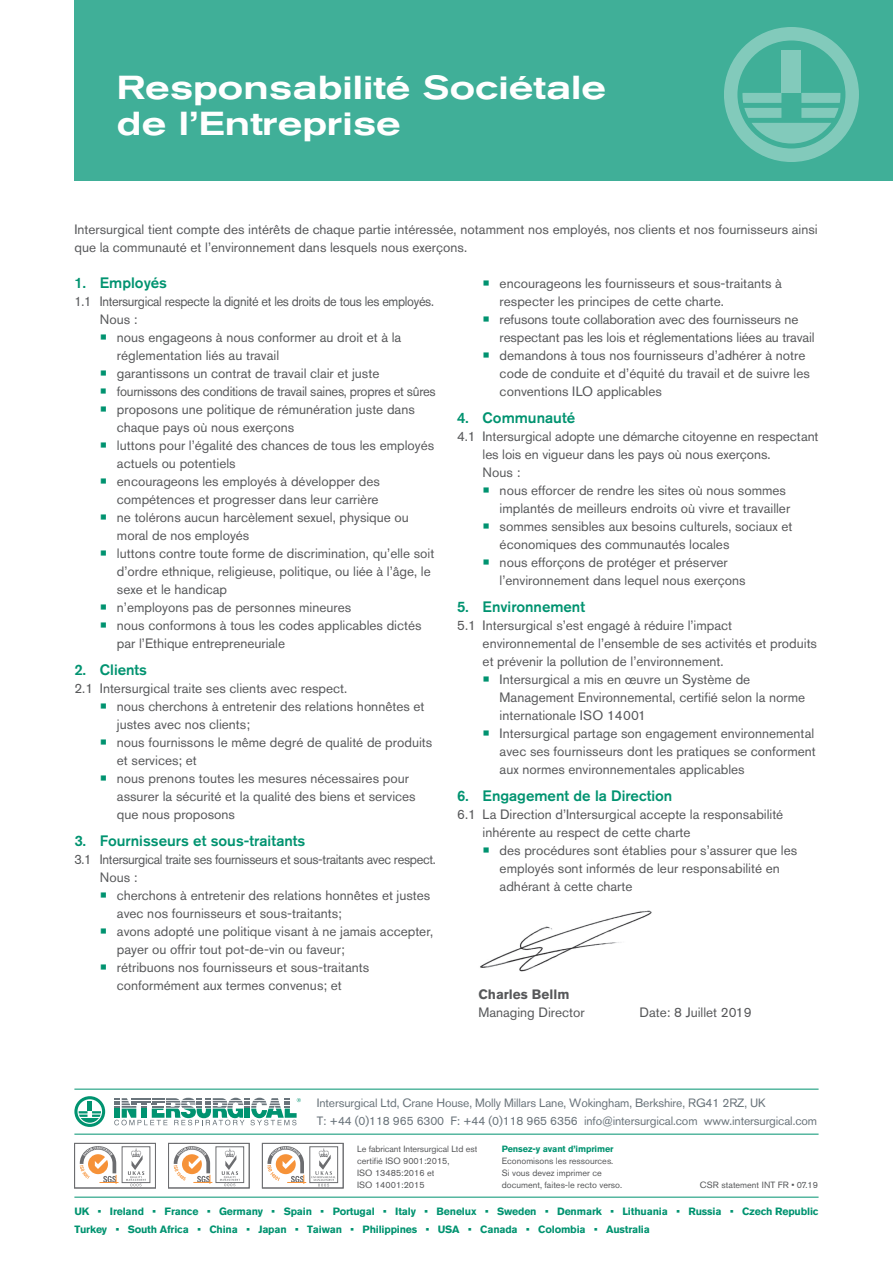
<style>
.page{position:relative;width:893px;height:1263px;background:#fff}
.page>*{position:absolute;margin:0;border:0;box-sizing:border-box;transform-origin:0 0}
.cover_heading{font:500 expanded 33px/36px "Akzidenz Grotesk Pro";color:#fff}
.sub_heading_critical{font:500 15px "Akzidenz Grotesk Pro";color:#009370}
.body_text{font:13.5px/18px "Akzidenz Grotesk Pro";color:#57585a}
.body_text-2{font:13.5px "Akzidenz Grotesk Pro";letter-spacing:-.025em;color:#57585a;scale:.95 1}
.body_text-3{font:13.5px "Akzidenz Grotesk Pro";letter-spacing:-.025em;color:#57585a;scale:.94 1}
.body_text-4{font:13.5px "Akzidenz Grotesk Pro";letter-spacing:-.02em;color:#57585a;scale:.96 1}
.t1{font:12px/18px "Akzidenz Grotesk Pro";letter-spacing:-.01em;color:#6a747b}
.t2{font:700 10.5px/18px "Akzidenz Grotesk Pro";letter-spacing:-.015em;color:#009370}
.t3{font:9px/12px "Akzidenz Grotesk Pro";color:#57585a}
.t4{font:700 9px "Akzidenz Grotesk Pro";letter-spacing:-.015em;color:#009370}
.s1{font-size:22.5px;color:#009370}
.s2{font-weight:700}
</style>
<div class="page">
<svg style="left:74px;top:1096px;width:31px;height:31px"></svg>
<svg style="left:114px;top:1098px;width:187px;height:27px"></svg>
<hr style="left:74px;top:1197px;width:745px;height:1px;background:#009370">
<hr style="left:74px;top:1134px;width:745px;height:1px;background:#009370">
<hr style="left:74px;top:1089px;width:745px;height:1px;background:#009370">
<div style="left:74px;top:0;width:819px;height:180px;background:#40af98"></div>
<svg style="left:724px;top:27px;width:135px;height:135px"></svg>
<img style="left:480px;top:910px;width:172px;height:62px">
<svg style="left:267px;top:1146px;width:72px;height:40px"></svg>
<div style="left:262px;top:1143px;width:81px;height:45px;border:1px solid #6c6d70"></div>
<svg style="left:79px;top:1146px;width:72px;height:40px"></svg>
<div style="left:74px;top:1143px;width:82px;height:45px;border:1px solid #6c6d70"></div>
<svg style="left:173px;top:1146px;width:72px;height:40px"></svg>
<div style="left:168px;top:1143px;width:81px;height:45px;border:1px solid #6c6d70"></div>
<p class="cover_heading" style="left:117px;top:69px;width:491px">Responsabilité Sociétale de l’Entreprise</p>
<p class="body_text" style="left:74px;top:220px;width:745px">Intersurgical tient compte des intérêts de chaque partie intéressée, notamment nos employés, nos clients et nos fournisseurs ainsi que la communauté et l’environnement dans lesquels nous exerçons.</p>
<p class="sub_heading_critical" style="left:74px;top:273px;width:94px">1. Employés</p>
<p class="body_text-3" style="left:74px;top:293px;width:384px">1.1 Intersurgical respecte la dignité et les droits de tous les employés.</p>
<p class="body_text" style="left:100px;top:310px;width:39px">Nous :</p>
<p class="body_text" style="left:117px;top:328px;width:286px;text-indent:-17px"><span class="s1">•</span> nous engageons à nous conformer au droit et à la réglementation liés au travail</p>
<p class="body_text" style="left:100px;top:364px;width:281px"><span class="s1">•</span> garantissons un contrat de travail clair et juste</p>
<p class="body_text-4" style="left:100px;top:383px;width:351px"><span class="s1">•</span> fournissons des conditions de travail saines, propres et sûres</p>
<p class="body_text" style="left:117px;top:400px;width:299px;text-indent:-17px"><span class="s1">•</span> proposons une politique de rémunération juste dans chaque pays où nous exerçons</p>
<p class="body_text" style="left:117px;top:436px;width:319px;text-indent:-17px"><span class="s1">•</span> luttons pour l’égalité des chances de tous les employés actuels ou potentiels</p>
<p class="body_text" style="left:100px;top:472px;width:281px;text-align:right"><span class="s1">•</span> encourageons les employés à développer des compétences et progresser dans leur carrière</p>
<p class="body_text" style="left:117px;top:508px;width:293px;text-indent:-17px"><span class="s1">•</span> ne tolérons aucun harcèlement sexuel, physique ou moral de nos employés</p>
<p class="body_text" style="left:117px;top:544px;width:319px;text-indent:-17px"><span class="s1">•</span> luttons contre toute forme de discrimination, qu’elle soit d’ordre ethnique, religieuse, politique, ou liée à l’âge, le sexe et le handicap</p>
<p class="body_text" style="left:100px;top:598px;width:253px"><span class="s1">•</span> n’employons pas de personnes mineures</p>
<p class="body_text" style="left:117px;top:616px;width:306px;text-indent:-17px"><span class="s1">•</span> nous conformons à tous les codes applicables dictés par l’Ethique entrepreneuriale</p>
<p class="sub_heading_critical" style="left:74px;top:660px;width:74px">2. Clients</p>
<p class="body_text" style="left:74px;top:679px;width:274px">2.1 Intersurgical traite ses clients avec respect.</p>
<p class="body_text" style="left:117px;top:697px;width:309px;text-indent:-17px"><span class="s1">•</span> nous cherchons à entretenir des relations honnêtes et justes avec nos clients;</p>
<p class="body_text" style="left:117px;top:733px;width:317px;text-indent:-17px"><span class="s1">•</span> nous fournissons le même degré de qualité de produits et services; et</p>
<p class="body_text" style="left:117px;top:769px;width:300px;text-indent:-17px"><span class="s1">•</span> nous prenons toutes les mesures nécessaires pour assurer la sécurité et la qualité des biens et services que nous proposons</p>
<p class="sub_heading_critical" style="left:74px;top:831px;width:232px">3. Fournisseurs et sous-traitants</p>
<p class="body_text-2" style="left:74px;top:851px;width:382px">3.1 Intersurgical traite ses fournisseurs et sous-traitants avec respect.</p>
<p class="body_text" style="left:100px;top:868px;width:39px">Nous :</p>
<p class="body_text" style="left:117px;top:886px;width:315px;text-indent:-17px"><span class="s1">•</span> cherchons à entretenir des relations honnêtes et justes avec nos fournisseurs et sous-traitants;</p>
<p class="body_text" style="left:117px;top:922px;width:318px;text-indent:-17px"><span class="s1">•</span> avons adopté une politique visant à ne jamais accepter, payer ou offrir tout pot-de-vin ou faveur;</p>
<p class="body_text" style="left:117px;top:958px;width:254px;text-indent:-17px"><span class="s1">•</span> rétribuons nos fournisseurs et sous-traitants conformément aux termes convenus; et</p>
<p class="body_text" style="left:500px;top:274px;width:284px;text-indent:-17px"><span class="s1">•</span> encourageons les fournisseurs et sous-traitants à respecter les principes de cette charte.</p>
<p class="body_text" style="left:500px;top:310px;width:317px;text-indent:-17px"><span class="s1">•</span> refusons toute collaboration avec des fournisseurs ne respectant pas les lois et réglementations liées au travail</p>
<p class="body_text" style="left:500px;top:346px;width:312px;text-indent:-17px"><span class="s1">•</span> demandons à tous nos fournisseurs d’adhérer à notre code de conduite et d’équité du travail et de suivre les conventions ILO applicables</p>
<p class="sub_heading_critical" style="left:457px;top:408px;width:120px">4. Communauté</p>
<p class="body_text" style="left:483px;top:427px;width:337px;text-indent:-26px">4.1 Intersurgical adopte une démarche citoyenne en respectant les lois en vigueur dans les pays où nous exerçons.</p>
<p class="body_text" style="left:483px;top:463px;width:39px">Nous :</p>
<p class="body_text" style="left:500px;top:481px;width:292px;text-indent:-17px"><span class="s1">•</span> nous efforcer de rendre les sites où nous sommes implantés de meilleurs endroits où vivre et travailler</p>
<p class="body_text" style="left:500px;top:517px;width:294px;text-indent:-17px"><span class="s1">•</span> sommes sensibles aux besoins culturels, sociaux et économiques des communautés locales</p>
<p class="body_text" style="left:500px;top:553px;width:247px;text-indent:-17px"><span class="s1">•</span> nous efforçons de protéger et préserver l’environnement dans lequel nous exerçons</p>
<p class="sub_heading_critical" style="left:457px;top:597px;width:129px">5. Environnement</p>
<p class="body_text" style="left:483px;top:616px;width:336px;text-indent:-26px">5.1 Intersurgical s’est engagé à réduire l’impact environnemental de l’ensemble de ses activités et produits et prévenir la pollution de l’environnement.</p>
<p class="body_text" style="left:500px;top:670px;width:307px;text-indent:-17px"><span class="s1">•</span> Intersurgical a mis en œuvre un Système de<br>Management Environnemental, certifié selon la norme internationale ISO 14001</p>
<p class="body_text" style="left:500px;top:724px;width:318px;text-align:justify;text-indent:-17px"><span class="s1">•</span> Intersurgical partage son engagement environnemental avec ses fournisseurs dont les pratiques se conforment aux normes environnementales applicables</p>
<p class="sub_heading_critical" style="left:457px;top:786px;width:217px">6. Engagement de la Direction</p>
<p class="body_text" style="left:483px;top:805px;width:302px;text-indent:-26px">6.1 La Direction d’Intersurgical accepte la responsabilité inhérente au respect de cette charte</p>
<p class="body_text" style="left:500px;top:841px;width:299px;text-indent:-17px"><span class="s1">•</span> des procédures sont établies pour s’assurer que les employés sont informés de leur responsabilité en adhérant à cette charte</p>
<p class="body_text" style="left:478px;top:985px;width:108px"><span class="s2">Charles Bellm<br></span>Managing Director</p>
<p class="body_text" style="left:640px;top:1003px;width:114px">Date: 8 Juillet 2019</p>
<p class="t1" style="left:317px;top:1094px;width:502px">Intersurgical Ltd, Crane House, Molly Millars Lane, Wokingham, Berkshire, RG41 2RZ, UK<br>T: +44 (0)118 965 6300 F: +44 (0)118 965 6356 info@intersurgical.com www.intersurgical.com</p>
<p class="t3" style="left:357px;top:1143px;width:122px">Le fabricant Intersurgical Ltd est certifié ISO 9001:2015,<br>ISO 13485:2016 et<br>ISO 14001:2015</p>
<p class="t4" style="left:502px;top:1143px;width:113px">Pensez-y avant d’imprimer</p>
<p class="t3" style="left:502px;top:1154px;width:122px">Economisons les ressources.<br>Si vous devez imprimer ce document, faites-le recto verso.</p>
<p class="t3" style="left:700px;top:1179px;width:120px">CSR statement INT FR • 07.19</p>
<p class="t2" style="left:74px;top:1202px;width:746px">UK • Ireland • France • Germany • Spain • Portugal • Italy • Benelux • Sweden • Denmark • Lithuania • Russia • Czech Republic<br>Turkey • South Africa • China • Japan • Taiwan • Philippines • USA • Canada • Colombia • Australia</p>
</div>
